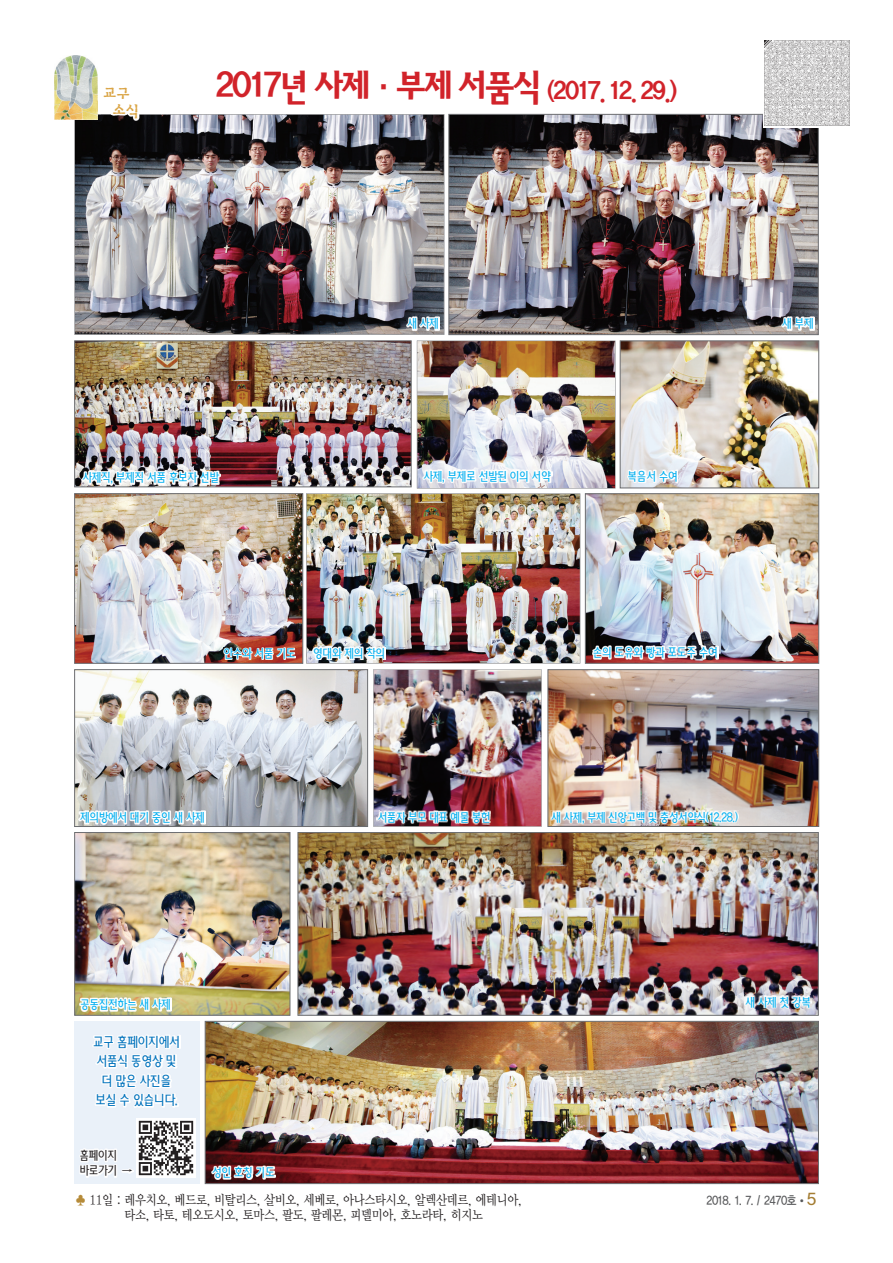
<style>
.page{position:relative;width:893px;height:1263px;background:#fff}
.page>*{position:absolute;margin:0;border:0;box-sizing:border-box;transform-origin:0 0}
.t1{font:500 37.5px "Korean RO";letter-spacing:-.17em;color:#d1232a;scale:.88 1}
.t2{font:15px/17.2px "YDI Hsang IIB";color:#daa546}
.t3{font:13.5px "YDIY Mj O330";letter-spacing:-.03em;color:#231f20;scale:.87 1}
.t4{font:500 13.5px/19.5px "Korean AGD";letter-spacing:-.1em;color:#0072bc;text-align:center;scale:.86 1}
.t5{font:500 12px "Korean AGD";letter-spacing:-.09em;color:#00aeef;scale:.86 1}
.t6{font:500 12px "Korean AGD";letter-spacing:-.09em;color:#00aeef;scale:.85 1}
.t7{font:700 12px "Korean GD";letter-spacing:-.1em;color:#57585a;scale:.87 1}
.t8{font:500 12px/15px "Korean AGD";letter-spacing:-.1em;color:#231f20;scale:.86 1}
.t9{font:700 4.2px "Korean GD";color:#57585a}
.s1{font-size:27px}
.s2{color:#b68b39}
.s3{font-size:16.5px;color:#a47d33}
</style>
<div class="page">
<div style="left:75px;top:1021px;width:125px;height:163px;background:#eaf1f9"></div>
<img style="left:207px;top:1023px;width:610px;height:159px">
<div style="left:205px;top:1021px;width:614px;height:163px;border:1px solid #6c6d70"></div>
<img style="left:622px;top:343px;width:195px;height:143px">
<div style="left:620px;top:341px;width:199px;height:147px;border:1px solid #6c6d70"></div>
<img style="left:373px;top:669px;width:169px;height:158px">
<img style="left:306px;top:493px;width:274px;height:170px">
<img style="left:627px;top:469px;width:51px;height:14px">
<img style="left:211px;top:1165px;width:64px;height:14px">
<img style="left:76px;top:343px;width:333px;height:142px">
<div style="left:74px;top:341px;width:337px;height:146px;border:1px solid #6c6d70"></div>
<img style="left:417px;top:341px;width:198px;height:147px">
<img style="left:82px;top:471px;width:138px;height:14px">
<img style="left:423px;top:469px;width:129px;height:15px">
<img style="left:587px;top:495px;width:230px;height:166px">
<div style="left:585px;top:493px;width:234px;height:170px;border:1px solid #6c6d70"></div>
<img style="left:593px;top:646px;width:125px;height:13px">
<img style="left:76px;top:495px;width:225px;height:166px">
<div style="left:74px;top:493px;width:229px;height:170px;border:1px solid #6c6d70"></div>
<img style="left:223px;top:647px;width:72px;height:13px">
<img style="left:313px;top:646px;width:72px;height:14px">
<img style="left:550px;top:671px;width:267px;height:154px">
<div style="left:548px;top:669px;width:271px;height:158px;border:1px solid #6c6d70"></div>
<img style="left:550px;top:810px;width:189px;height:15px">
<img style="left:377px;top:811px;width:114px;height:13px">
<img style="left:76px;top:671px;width:290px;height:154px">
<div style="left:74px;top:669px;width:294px;height:158px;border:1px solid #6c6d70"></div>
<img style="left:74px;top:114px;width:370px;height:221px">
<img style="left:406px;top:317px;width:33px;height:13px">
<img style="left:79px;top:810px;width:126px;height:14px">
<img style="left:300px;top:834px;width:516px;height:179px">
<div style="left:298px;top:832px;width:520px;height:183px;border:1px solid #6c6d70"></div>
<img style="left:76px;top:834px;width:212px;height:179px">
<div style="left:74px;top:832px;width:216px;height:183px;border:1px solid #6c6d70"></div>
<img style="left:744px;top:995px;width:67px;height:14px">
<img style="left:80px;top:998px;width:91px;height:13px">
<img style="left:93px;top:1034px;width:87px;height:74px">
<img style="left:79px;top:1148px;width:55px;height:29px">
<img style="left:136px;top:1118px;width:59px;height:59px">
<img style="left:55px;top:56px;width:43px;height:63px">
<img style="left:102px;top:115px;width:38px;height:6px">
<img style="left:102px;top:114px;width:38px;height:1px">
<img style="left:451px;top:116px;width:366px;height:217px">
<div style="left:449px;top:114px;width:370px;height:221px;border:1px solid #6c6d70"></div>
<img style="left:781px;top:317px;width:33px;height:13px">
<div style="left:763px;top:40px;width:87px;height:88px;background:#fff"></div>
<img style="left:764px;top:41px;width:86px;height:85px">
<p class="t2" style="left:113px;top:86px;width:28px;text-indent:-9px">교구 소식</p>
<h1 class="t1" style="left:214px;top:67px;width:529px">2017년 사제·부제 서품식 <span class="s1">(2017.12.29.)</span></h1>
<p class="t5" style="left:407px;top:317px;width:39px">새 사제</p>
<p class="t5" style="left:82px;top:471px;width:161px">사제직, 부제직 서품 후보자 선발</p>
<p class="t5" style="left:423px;top:470px;width:150px">사제, 부제로 선발된 이의 서약</p>
<p class="t5" style="left:627px;top:470px;width:61px">복음서 수여</p>
<p class="t5" style="left:782px;top:317px;width:39px">새 부제</p>
<p class="t5" style="left:223px;top:647px;width:86px">안수와 서품 기도</p>
<p class="t5" style="left:313px;top:646px;width:86px">영대와 제의 착의</p>
<p class="t5" style="left:592px;top:646px;width:148px">손의 도유와 빵과 포도주 수여</p>
<p class="t5" style="left:80px;top:811px;width:148px">제의방에서 대기 중인 새 사제</p>
<p class="t6" style="left:377px;top:811px;width:135px">서품자 부모 대표 예물 봉헌</p>
<p class="t6" style="left:551px;top:811px;width:222px">새 사제, 부제 신앙고백 및 충성서약식(12.28.)</p>
<p class="t5" style="left:80px;top:998px;width:108px">공동집전하는 새 사제</p>
<p class="t5" style="left:745px;top:995px;width:79px">새 사제 첫 강복</p>
<p class="t4" style="left:92px;top:1032px;width:104px">교구 홈페이지에서 서품식 동영상 및 더 많은 사진을 보실 수 있습니다.</p>
<p class="t8" style="left:79px;top:1148px;width:63px">홈페이지 바로가기 →</p>
<p class="t5" style="left:212px;top:1166px;width:75px">성인 호칭 기도</p>
<p class="t3" style="left:75px;top:1193px;width:516px"><span class="s2">♣</span> 11일 : 레우치오, 베드로, 비탈리스, 살비오, 세베로, 아나스타시오, 알렉산데르, 에테니아,</p>
<p class="t9" style="left:800px;top:1198px;width:19px">● <span class="s3">5</span></p>
<p class="t3" style="left:124px;top:1208px;width:414px">타소, 타토, 테오도시오, 토마스, 팔도, 팔레몬, 피델미아, 호노라타, 히지노</p>
<p class="t7" style="left:706px;top:1194px;width:106px">2018. 1. 7. / 2470호</p>
</div>
